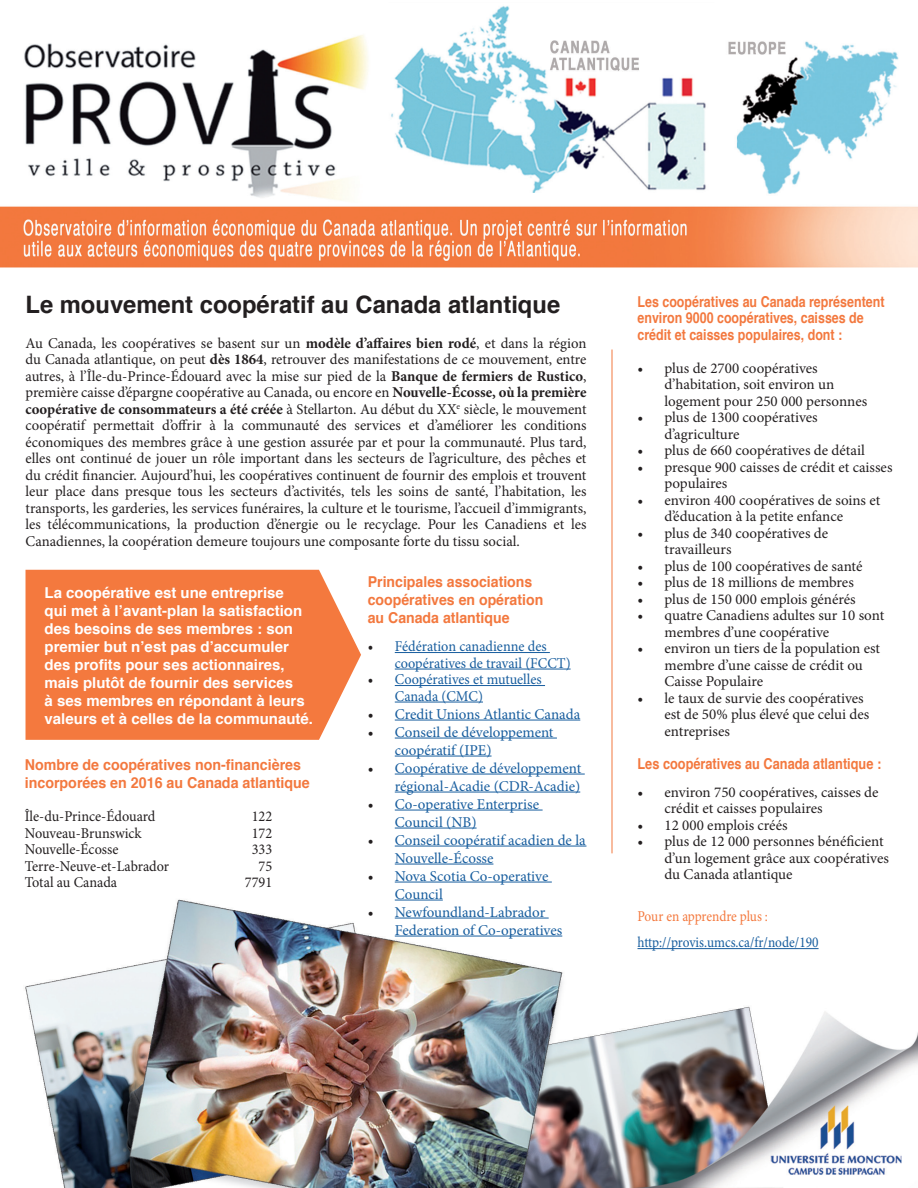
<style>
.page{position:relative;width:918px;height:1188px;background:#fff}
.page>*{position:absolute;margin:0;border:0;box-sizing:border-box;transform-origin:0 0}
.t1{font:700 24px "Helvetica";color:#231f20}
.t2{font:15px/16.5px "Minion Pro";color:#231f20}
.t3{font:15px/18px "Minion Pro";color:#175d9e}
.t4{font:700 15px/18px "Helvetica";color:#fff}
.t5{font:15px "Minion Pro";color:#231f20;scale:.95 1}
.t6{font:700 15px/16.5px "Helvetica";color:#f3783e;scale:.83 1}
.t7{font:15px/16.5px "Minion Pro";color:#175d9e;scale:.95 1}
.t8{font:700 15px/18px "Helvetica";color:#f3783e;scale:.95 1}
.t9{font:700 15px/18px "Helvetica";color:#f3783e;scale:.94 1}
.t10{font:700 15px "Helvetica";color:#f3783e;scale:.85 1}
.t11{font:15px "Minion Pro";color:#175d9e;scale:.89 1}
.t12{font:15px "Minion Pro";letter-spacing:-.01em;color:#f4793e;scale:.89 1}
.s1{font-weight:700}
.s2{color:#231f20}
</style>
<div class="page">
<img style="left:0;top:6px;width:918px;height:1182px">
<hr style="left:612px;top:350px;width:1px;height:503px;background:#f3783e">
<hr style="left:638px;top:948px;width:181px;height:1px;background:#175d9e">
<hr style="left:395px;top:652px;width:155px;height:1px;background:#175d9e">
<hr style="left:395px;top:669px;width:176px;height:1px;background:#175d9e">
<hr style="left:395px;top:685px;width:150px;height:1px;background:#175d9e">
<hr style="left:395px;top:702px;width:88px;height:1px;background:#175d9e">
<hr style="left:395px;top:720px;width:185px;height:1px;background:#175d9e">
<hr style="left:395px;top:738px;width:162px;height:1px;background:#175d9e">
<hr style="left:395px;top:756px;width:97px;height:1px;background:#175d9e">
<hr style="left:395px;top:774px;width:190px;height:1px;background:#175d9e">
<hr style="left:395px;top:792px;width:185px;height:1px;background:#175d9e">
<hr style="left:395px;top:810px;width:148px;height:1px;background:#175d9e">
<hr style="left:395px;top:828px;width:82px;height:1px;background:#175d9e">
<hr style="left:395px;top:846px;width:191px;height:1px;background:#175d9e">
<hr style="left:395px;top:864px;width:98px;height:1px;background:#175d9e">
<hr style="left:395px;top:882px;width:157px;height:1px;background:#175d9e">
<hr style="left:395px;top:900px;width:48px;height:1px;background:#175d9e">
<hr style="left:395px;top:918px;width:154px;height:1px;background:#175d9e">
<hr style="left:395px;top:936px;width:167px;height:1px;background:#175d9e">
<div style="left:26px;top:570px;width:335px;height:170px;background:#f4793e"></div>
<p class="t1" style="left:26px;top:285px;width:536px">Le mouvement coopératif au Canada atlantique</p>
<p class="t2" style="left:26px;top:335px;width:563px;text-align:justify">Au Canada, les coopératives se basent sur un <span class="s1">modèle d’affaires bien rodé</span>, et dans la région du Canada atlantique, on peut <span class="s1">dès 1864</span>, retrouver des manifestations de ce mouvement, entre autres, à l’Île-du-Prince-Édouard avec la mise sur pied de la <span class="s1">Banque de fermiers de Rustico</span>, première caisse d’épargne coopérative au Canada, ou encore en <span class="s1">Nouvelle-Écosse, où la première coopérative de consommateurs a été créée</span> à Stellarton. Au début du XX<sup>e</sup> siècle, le mouvement coopératif permettait d’offrir à la communauté des services et d’améliorer les conditions économiques des membres grâce à une gestion assurée par et pour la communauté. Plus tard, elles ont continué de jouer un rôle important dans les secteurs de l’agriculture, des pêches et du crédit financier. Aujourd’hui, les coopératives continuent de fournir des emplois et trouvent leur place dans presque tous les secteurs d’activités, tels les soins de santé, l’habitation, les transports, les garderies, les services funéraires, la culture et le tourisme, l’accueil d’immigrants, les télécommunications, la production d’énergie ou le recyclage. Pour les Canadiens et les Canadiennes, la coopération demeure toujours une composante forte du tissu social.</p>
<p class="t4" style="left:45px;top:584px;width:270px">La coopérative est une entreprise<br>qui met à l’avant-plan la satisfaction des besoins de ses membres : son premier but n’est pas d’accumuler des profits pour ses actionnaires, mais plutôt de fournir des services<br>à ses membres en répondant à leurs valeurs et à celles de la communauté.</p>
<p class="t8" style="left:25px;top:756px;width:302px">Nombre de coopératives non-financières incorporées en 2016 au Canada atlantique</p>
<p class="t5" style="left:25px;top:806px;width:139px">Île-du-Prince-Édouard</p>
<p class="t5" style="left:252px;top:806px;width:23px">122</p>
<p class="t5" style="left:25px;top:823px;width:125px">Nouveau-Brunswick</p>
<p class="t5" style="left:252px;top:823px;width:23px">172</p>
<p class="t5" style="left:25px;top:839px;width:100px">Nouvelle-Écosse</p>
<p class="t5" style="left:252px;top:839px;width:23px">333</p>
<p class="t5" style="left:25px;top:856px;width:154px">Terre-Neuve-et-Labrador</p>
<p class="t5" style="left:259px;top:856px;width:16px">75</p>
<p class="t5" style="left:25px;top:872px;width:99px">Total au Canada</p>
<p class="t5" style="left:245px;top:872px;width:30px">7791</p>
<p class="t9" style="left:368px;top:572px;width:188px">Principales associations coopératives en opération</p>
<p class="t9" style="left:368px;top:608px;width:152px">au Canada atlantique</p>
<p class="t7" style="left:395px;top:638px;width:187px;text-indent:-27px"><span class="s2">•</span> Fédération canadienne des coopératives de travail (FCCT)</p>
<p class="t7" style="left:395px;top:671px;width:156px;text-indent:-27px"><span class="s2">•</span> Coopératives et mutuelles<br>Canada (CMC)</p>
<p class="t3" style="left:368px;top:705px;width:214px"><span class="s2">•</span> Credit Unions Atlantic Canada</p>
<p class="t3" style="left:395px;top:723px;width:160px;text-indent:-27px"><span class="s2">•</span> Conseil de développement coopératif (IPE)</p>
<p class="t3" style="left:368px;top:759px;width:215px;text-align:right"><span class="s2">•</span> Coopérative de développement régional-Acadie (CDR-Acadie)</p>
<p class="t3" style="left:395px;top:795px;width:146px;text-indent:-27px"><span class="s2">•</span> Co-operative Enterprise<br>Council (NB)</p>
<p class="t3" style="left:395px;top:831px;width:193px;text-indent:-27px"><span class="s2">•</span> Conseil coopératif acadien de la<br>Nouvelle-Écosse</p>
<p class="t3" style="left:395px;top:867px;width:155px;text-indent:-27px"><span class="s2">•</span> Nova Scotia Co-operative<br>Council</p>
<p class="t3" style="left:395px;top:903px;width:169px;text-indent:-27px"><span class="s2">•</span> Newfoundland-Labrador<br>Federation of Co-operatives</p>
<p class="t6" style="left:638px;top:293px;width:299px">Les coopératives au Canada représentent environ 9000 coopératives, caisses de crédit et caisses populaires, dont :</p>
<p class="t2" style="left:665px;top:360px;width:204px;text-indent:-27px">• plus de 2700 coopératives d’habitation, soit environ un logement pour 250 000 personnes</p>
<p class="t2" style="left:665px;top:409px;width:155px;text-indent:-27px">• plus de 1300 coopératives d’agriculture</p>
<p class="t2" style="left:638px;top:442px;width:229px">• plus de 660 coopératives de détail</p>
<p class="t2" style="left:665px;top:459px;width:229px;text-indent:-27px">• presque 900 caisses de crédit et caisses populaires</p>
<p class="t2" style="left:665px;top:492px;width:217px;text-indent:-27px">• environ 400 coopératives de soins et d’éducation à la petite enfance</p>
<p class="t2" style="left:665px;top:525px;width:165px;text-indent:-27px">• plus de 340 coopératives de travailleurs</p>
<p class="t2" style="left:638px;top:558px;width:226px">• plus de 100 coopératives de santé</p>
<p class="t2" style="left:638px;top:574px;width:218px">• plus de 18 millions de membres</p>
<p class="t2" style="left:638px;top:591px;width:220px">• plus de 150 000 emplois générés</p>
<p class="t2" style="left:665px;top:607px;width:221px;text-indent:-27px">• quatre Canadiens adultes sur 10 sont membres d’une coopérative</p>
<p class="t2" style="left:665px;top:640px;width:217px;text-indent:-27px">• environ un tiers de la population est membre d’une caisse de crédit ou<br>Caisse Populaire</p>
<p class="t2" style="left:665px;top:690px;width:206px;text-indent:-27px">• le taux de survie des coopératives est de 50% plus élevé que celui des entreprises</p>
<p class="t10" style="left:638px;top:751px;width:288px">Les coopératives au Canada atlantique :</p>
<p class="t2" style="left:665px;top:784px;width:216px;text-indent:-27px">• environ 750 coopératives, caisses de crédit et caisses populaires</p>
<p class="t2" style="left:638px;top:817px;width:152px">• 12 000 emplois créés</p>
<p class="t2" style="left:665px;top:833px;width:226px;text-indent:-27px">• plus de 12 000 personnes bénéficient d’un logement grâce aux coopératives du Canada atlantique</p>
<p class="t12" style="left:638px;top:906px;width:148px">Pour en apprendre plus :</p>
<p class="t11" style="left:638px;top:932px;width:205px">http://provis.umcs.ca/fr/node/190</p>
</div>
